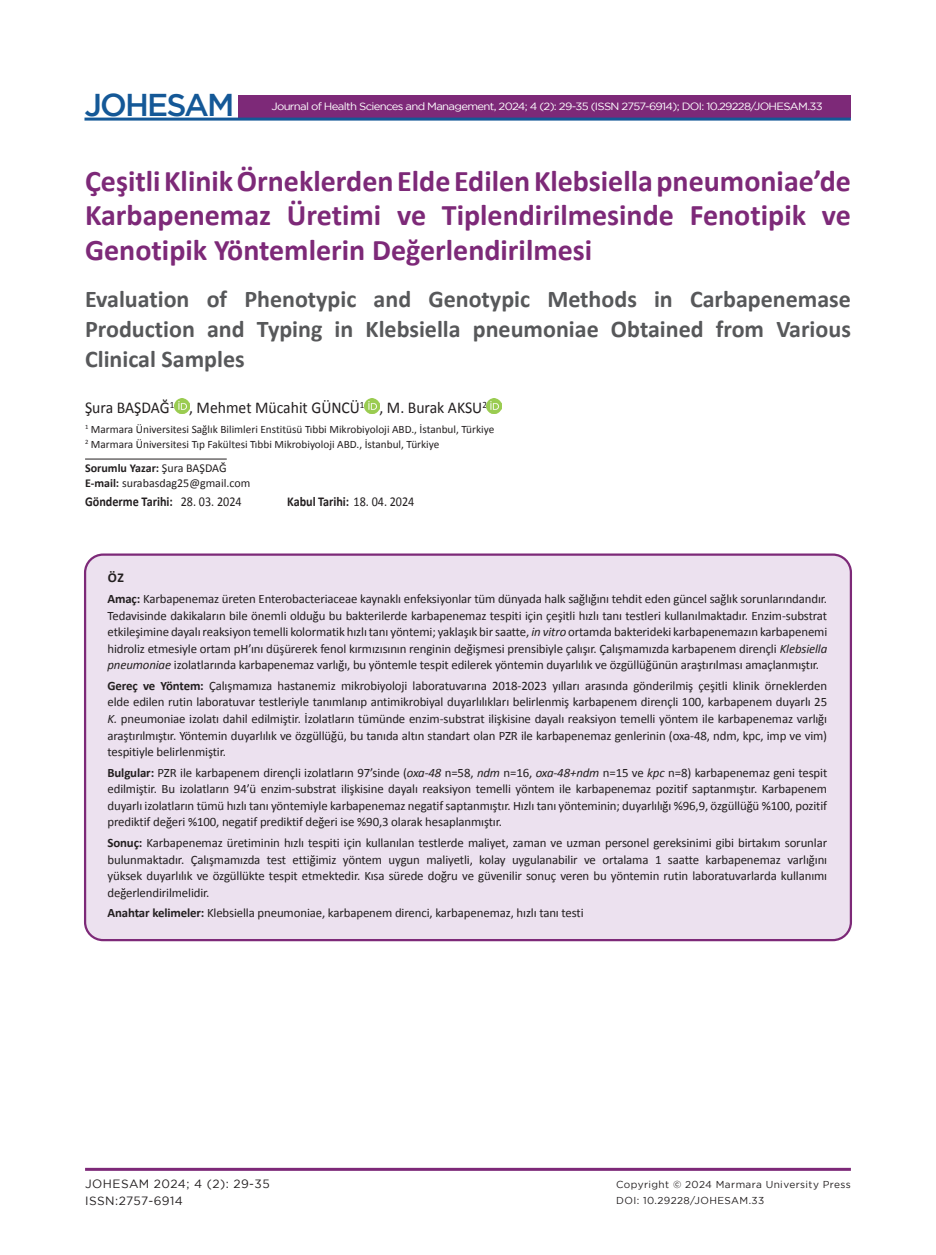
<style>
.page{position:relative;width:936px;height:1255px;background:#fff}
.page>*{position:absolute;margin:0;border:0;box-sizing:border-box;transform-origin:0 0}
.t1{font:500 31.5px "Gotham";letter-spacing:-.06em;color:#145897}
.t2{font:700 30px/34.5px "Calibri";color:#7d2978;text-align:justify}
.t3{font:700 24px/30px "Calibri";color:#57585a;text-align:justify}
.t4{font:16.5px "Calibri";color:#231f20;scale:.95 1}
.t5{font:700 13.5px "Calibri";color:#231f20;scale:.9 1}
.t6{font:700 13.5px "Calibri";color:#231f20}
.t7{font:12.9px/16.5px "Calibri";letter-spacing:-.01em;color:#231f20;text-align:justify}
.t8{font:12px/15.3px "Calibri";color:#231f20}
.t9{font:12px/16.5px "Gotham";letter-spacing:.04em;color:#231f20}
.t10{font:11.25px/15.3px "Calibri";color:#231f20}
.t11{font:10.5px "Gotham";letter-spacing:-.06em;color:#fff;scale:1.08 1}
.t12{font:10.05px/15.8px "Gotham";letter-spacing:.04em;color:#231f20}
.s1{font-weight:700}
.s2{font-weight:400}
.s3{font-style:italic}
</style>
<div class="page">
<div style="left:238px;top:96px;width:612px;height:22px;background:#7d2978"></div>
<hr style="left:85px;top:1167px;width:765px;height:3px;background:#7d2978">
<hr style="left:84px;top:118px;width:766px;height:3px;background:#145897">
<div style="left:85px;top:554px;width:765px;height:386px;background:#ece1ef;border-radius:18px"></div>
<div style="left:84px;top:553px;width:768px;height:388px;border:2px solid #7d2978;border-radius:18px"></div>
<hr style="left:85px;top:459px;width:142px;height:1px;background:#231f20">
<img style="left:174px;top:398px;width:15px;height:15px">
<img style="left:364px;top:398px;width:15px;height:15px">
<img style="left:487px;top:398px;width:15px;height:15px">
<h1 class="t1" style="left:84px;top:87px;width:152px">JOHESAM</h1>
<p class="t11" style="left:271px;top:101px;width:512px">Journal of Health Sciences and Management, 2024; 4 (2): 29-35 (ISSN 2757-6914); DOI: 10.29228/JOHESAM.33</p>
<h2 class="t2" style="left:85px;top:162px;width:767px">Çeşitli Klinik Örneklerden Elde Edilen Klebsiella pneumoniae’de Karbapenemaz Üretimi ve Tiplendirilmesinde Fenotipik ve Genotipik Yöntemlerin Değerlendirilmesi</h2>
<h3 class="t3" style="left:85px;top:282px;width:767px">Evaluation of Phenotypic and Genotypic Methods in Carbapenemase Production and Typing in Klebsiella pneumoniae Obtained from Various Clinical Samples</h3>
<p class="t4" style="left:85px;top:397px;width:424px">Şura BAŞDAĞ<sup>1</sup> , Mehmet Mücahit GÜNCÜ<sup>1</sup> , M. Burak AKSU<sup>2</sup></p>
<p class="t10" style="left:85px;top:421px;width:411px"><sup>1</sup> Marmara Üniversitesi Sağlık Bilimleri Enstitüsü Tıbbi Mikrobiyoloji ABD., İstanbul, Türkiye<br><sup>2</sup> Marmara Üniversitesi Tıp Fakültesi Tıbbi Mikrobiyoloji ABD., İstanbul, Türkiye</p>
<p class="t8" style="left:85px;top:460px;width:167px"><span class="s1">Sorumlu Yazar:</span> Şura BAŞDAĞ<br><span class="s1">E-mail:</span> surabasdag25@gmail.com</p>
<p class="t5" style="left:85px;top:492px;width:175px">Gönderme Tarihi: <span class="s2">28. 03. 2024</span></p>
<p class="t5" style="left:287px;top:492px;width:143px">Kabul Tarihi: <span class="s2">18. 04. 2024</span></p>
<p class="t6" style="left:108px;top:569px;width:18px">ÖZ</p>
<p class="t7" style="left:107px;top:590px;width:721px"><span class="s1">Amaç:</span> Karbapenemaz üreten Enterobacteriaceae kaynaklı enfeksiyonlar tüm dünyada halk sağlığını tehdit eden güncel sağlık sorunlarındandır.<br>Tedavisinde dakikaların bile önemli olduğu bu bakterilerde karbapenemaz tespiti için çeşitli hızlı tanı testleri kullanılmaktadır. Enzim-substrat etkileşimine dayalı reaksiyon temelli kolormatik hızlı tanı yöntemi; yaklaşık bir saatte, <span class="s3">in vitro</span> ortamda bakterideki karbapenemazın karbapenemi hidroliz etmesiyle ortam pH’ını düşürerek fenol kırmızısının renginin değişmesi prensibiyle çalışır. Çalışmamızda karbapenem dirençli <span class="s3">Klebsiella pneumoniae</span> izolatlarında karbapenemaz varlığı, bu yöntemle tespit edilerek yöntemin duyarlılık ve özgüllüğünün araştırılması amaçlanmıştır.</p>
<p class="t7" style="left:107px;top:676px;width:721px"><span class="s1">Gereç ve Yöntem:</span> Çalışmamıza hastanemiz mikrobiyoloji laboratuvarına 2018-2023 yılları arasında gönderilmiş çeşitli klinik örneklerden elde edilen rutin laboratuvar testleriyle tanımlanıp antimikrobiyal duyarlılıkları belirlenmiş karbapenem dirençli 100, karbapenem duyarlı 25<br><span class="s3">K.</span> pneumoniae izolatı dahil edilmiştir. İzolatların tümünde enzim-substrat ilişkisine dayalı reaksiyon temelli yöntem ile karbapenemaz varlığı araştırılmıştır. Yöntemin duyarlılık ve özgüllüğü, bu tanıda altın standart olan PZR ile karbapenemaz genlerinin (oxa-48, ndm, kpc, imp ve vim) tespitiyle belirlenmiştir.</p>
<p class="t7" style="left:107px;top:763px;width:721px"><span class="s1">Bulgular:</span> PZR ile karbapenem dirençli izolatların 97’sinde (<span class="s3">oxa-48</span> n=58, <span class="s3">ndm</span> n=16, <span class="s3">oxa-48+ndm</span> n=15 ve <span class="s3">kpc</span> n=8) karbapenemaz geni tespit edilmiştir. Bu izolatların 94’ü enzim-substrat ilişkisine dayalı reaksiyon temelli yöntem ile karbapenemaz pozitif saptanmıştır. Karbapenem duyarlı izolatların tümü hızlı tanı yöntemiyle karbapenemaz negatif saptanmıştır. Hızlı tanı yönteminin; duyarlılığı %96,9, özgüllüğü %100, pozitif prediktif değeri %100, negatif prediktif değeri ise %90,3 olarak hesaplanmıştır.</p>
<p class="t7" style="left:107px;top:834px;width:721px"><span class="s1">Sonuç:</span> Karbapenemaz üretiminin hızlı tespiti için kullanılan testlerde maliyet, zaman ve uzman personel gereksinimi gibi birtakım sorunlar bulunmaktadır. Çalışmamızda test ettiğimiz yöntem uygun maliyetli, kolay uygulanabilir ve ortalama 1 saatte karbapenemaz varlığını yüksek duyarlılık ve özgüllükte tespit etmektedir. Kısa sürede doğru ve güvenilir sonuç veren bu yöntemin rutin laboratuvarlarda kullanımı değerlendirilmelidir.</p>
<p class="t7" style="left:107px;top:904px;width:477px"><span class="s1">Anahtar kelimeler:</span> Klebsiella pneumoniae, karbapenem direnci, karbapenemaz, hızlı tanı testi</p>
<p class="t9" style="left:85px;top:1175px;width:186px">JOHESAM 2024; 4 (2): 29-35<br>ISSN:2757-6914</p>
<p class="t12" style="left:616px;top:1176px;width:236px">Copyright © 2024 Marmara University Press<br>DOI: 10.29228/JOHESAM.33</p>
</div>
